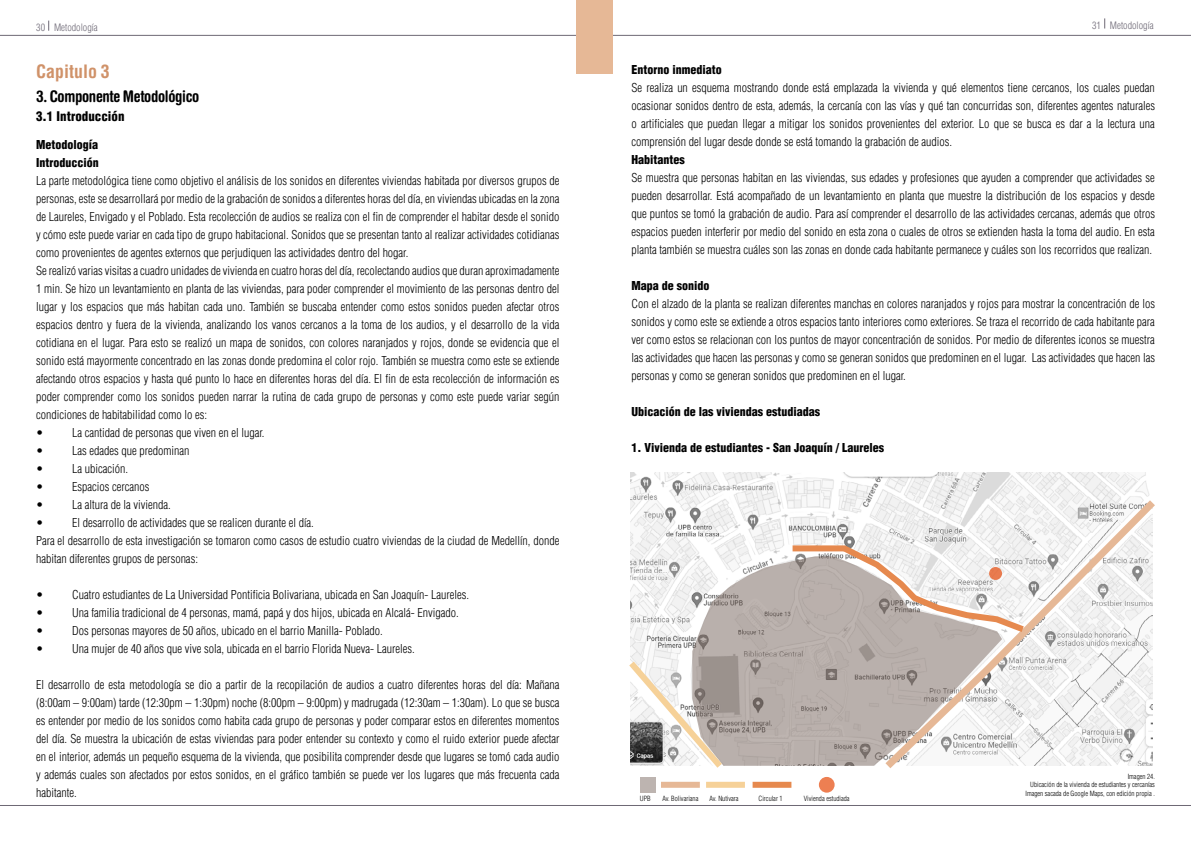
<style>
.page{position:relative;width:1191px;height:842px;background:#fff}
.page>*{position:absolute;margin:0;border:0;box-sizing:border-box;transform-origin:0 0}
.t1{font:700 condensed 18px "Helvetica LT Std";color:#d09269}
.t2{font:700 condensed 16px "Helvetica Rounded LT Std";letter-spacing:-.02em;color:#000}
.t3{font:900 condensed 13px "Helvetica LT Std";color:#000}
.t4{font:300 condensed 12px/18px "Helvetica LT Std";color:#000;text-align:justify}
.t5{font:900 condensed 12px/18px "Helvetica LT Std";color:#000}
.t6{font:300 condensed 10px "Helvetica LT Std";color:#6e6976}
.t7{font:300 condensed 7px/8.4px "Helvetica LT Std";color:#000;text-align:right}
</style>
<div class="page">
<hr style="left:0;top:35px;width:1191px;height:1px;background:#6e6975">
<hr style="left:0;top:805px;width:1191px;height:1px;background:#6e6975">
<img style="left:630px;top:472px;width:519px;height:183px">
<svg style="left:692px;top:556px;width:186px;height:210px;background:#bab2ae"></svg>
<svg style="left:878px;top:493px;width:277px;height:275px"></svg>
<div style="left:640px;top:777px;width:15px;height:16px;background:#bdb4b0"></div>
<div style="left:661px;top:782px;width:39px;height:6px;background:#e6b896"></div>
<svg style="left:629px;top:655px;width:99px;height:113px"></svg>
<div style="left:706px;top:782px;width:39px;height:6px;background:#f6d198"></div>
<svg style="left:786px;top:542px;width:244px;height:95px"></svg>
<svg style="left:989px;top:567px;width:13px;height:13px"></svg>
<div style="left:752px;top:782px;width:39px;height:6px;background:#e6894e"></div>
<div style="left:819px;top:777px;width:15px;height:16px;background:#ed7f52;border-radius:50%"></div>
<img style="left:1112px;top:742px;width:27px;height:26px">
<div style="left:576px;top:0;width:36px;height:73px;background:#e6b896"></div>
<p class="t6" style="left:36px;top:21px;width:63px">30 Metodología</p>
<p class="t6" style="left:1092px;top:19px;width:63px">31 Metodología</p>
<p class="t5" style="left:631px;top:60px;width:92px">Entorno inmediato</p>
<p class="t4" style="left:631px;top:78px;width:525px">Se realiza un esquema mostrando donde está emplazada la vivienda y qué elementos tiene cercanos, los cuales puedan ocasionar sonidos dentro de esta, además, la cercanía con las vías y qué tan concurridas son, diferentes agentes naturales o artificiales que puedan llegar a mitigar los sonidos provenientes del exterior. Lo que se busca es dar a la lectura una comprensión del lugar desde donde se está tomando la grabación de audios.</p>
<p class="t5" style="left:631px;top:150px;width:55px">Habitantes</p>
<p class="t4" style="left:631px;top:168px;width:525px">Se muestra que personas habitan en las viviendas, sus edades y profesiones que ayuden a comprender que actividades se pueden desarrollar. Está acompañado de un levantamiento en planta que muestre la distribución de los espacios y desde que puntos se tomó la grabación de audio. Para así comprender el desarrollo de las actividades cercanas, además que otros espacios pueden interferir por medio del sonido en esta zona o cuales de otros se extienden hasta la toma del audio. En esta planta también se muestra cuáles son las zonas en donde cada habitante permanece y cuáles son los recorridos que realizan.</p>
<p class="t5" style="left:631px;top:276px;width:79px">Mapa de sonido</p>
<p class="t4" style="left:631px;top:294px;width:525px">Con el alzado de la planta se realizan diferentes manchas en colores naranjados y rojos para mostrar la concentración de los sonidos y como este se extiende a otros espacios tanto interiores como exteriores. Se traza el recorrido de cada habitante para ver como estos se relacionan con los puntos de mayor concentración de sonidos. Por medio de diferentes iconos se muestra las actividades que hacen las personas y como se generan sonidos que predominen en el lugar. Las actividades que hacen las personas y como se generan sonidos que predominen en el lugar.</p>
<p class="t5" style="left:631px;top:402px;width:190px">Ubicación de las viviendas estudiadas</p>
<p class="t5" style="left:631px;top:438px;width:254px">1. Vivienda de estudiantes - San Joaquín / Laureles</p>
<h1 class="t1" style="left:36px;top:60px;width:75px">Capitulo 3</h1>
<h2 class="t2" style="left:36px;top:87px;width:165px">3. Componente Metodológico</h2>
<p class="t3" style="left:36px;top:108px;width:90px">3.1 Introducción</p>
<p class="t5" style="left:36px;top:135px;width:64px">Metodología<br>Introducción</p>
<p class="t4" style="left:36px;top:171px;width:525px;text-align:left">La parte metodológica tiene como objetivo el análisis de los sonidos en diferentes viviendas habitada por diversos grupos de personas, este se desarrollará por medio de la grabación de sonidos a diferentes horas del día, en viviendas ubicadas en la zona de Laureles, Envigado y el Poblado. Esta recolección de audios se realiza con el fin de comprender el habitar desde el sonido y cómo este puede variar en cada tipo de grupo habitacional. Sonidos que se presentan tanto al realizar actividades cotidianas como provenientes de agentes externos que perjudiquen las actividades dentro del hogar.<br>Se realizó varias visitas a cuadro unidades de vivienda en cuatro horas del día, recolectando audios que duran aproximadamente 1 min. Se hizo un levantamiento en planta de las viviendas, para poder comprender el movimiento de las personas dentro del lugar y los espacios que más habitan cada uno. También se buscaba entender como estos sonidos pueden afectar otros espacios dentro y fuera de la vivienda, analizando los vanos cercanos a la toma de los audios, y el desarrollo de la vida cotidiana en el lugar. Para esto se realizó un mapa de sonidos, con colores naranjados y rojos, donde se evidencia que el sonido está mayormente concentrado en las zonas donde predomina el color rojo. También se muestra como este se extiende afectando otros espacios y hasta qué punto lo hace en diferentes horas del día. El fin de esta recolección de información es poder comprender como los sonidos pueden narrar la rutina de cada grupo de personas y como este puede variar según condiciones de habitabilidad como lo es:</p>
<p class="t4" style="left:36px;top:423px;width:230px">• La cantidad de personas que viven en el lugar.</p>
<p class="t4" style="left:36px;top:441px;width:155px">• Las edades que predominan</p>
<p class="t4" style="left:36px;top:459px;width:93px">• La ubicación.</p>
<p class="t4" style="left:36px;top:477px;width:115px">• Espacios cercanos</p>
<p class="t4" style="left:36px;top:495px;width:136px">• La altura de la vivienda.</p>
<p class="t4" style="left:36px;top:513px;width:525px;text-align:left">• El desarrollo de actividades que se realicen durante el día.<br>Para el desarrollo de esta investigación se tomaron como casos de estudio cuatro viviendas de la ciudad de Medellín, donde habitan diferentes grupos de personas:</p>
<p class="t4" style="left:36px;top:585px;width:434px">• Cuatro estudiantes de La Universidad Pontificia Bolivariana, ubicada en San Joaquín- Laureles.</p>
<p class="t4" style="left:36px;top:603px;width:424px">• Una familia tradicional de 4 personas, mamá, papá y dos hijos, ubicada en Alcalá- Envigado.</p>
<p class="t4" style="left:36px;top:621px;width:348px">• Dos personas mayores de 50 años, ubicado en el barrio Manilla- Poblado.</p>
<p class="t4" style="left:36px;top:639px;width:380px">• Una mujer de 40 años que vive sola, ubicada en el barrio Florida Nueva- Laureles.</p>
<p class="t4" style="left:36px;top:675px;width:525px">El desarrollo de esta metodología se dio a partir de la recopilación de audios a cuatro diferentes horas del día: Mañana (8:00am – 9:00am) tarde (12:30pm – 1:30pm) noche (8:00pm – 9:00pm) y madrugada (12:30am – 1:30am). Lo que se busca es entender por medio de los sonidos como habita cada grupo de personas y poder comparar estos en diferentes momentos del día. Se muestra la ubicación de estas viviendas para poder entender su contexto y como el ruido exterior puede afectar en el interior, además un pequeño esquema de la vivienda, que posibilita comprender desde que lugares se tomó cada audio y además cuales son afectados por estos sonidos, en el gráfico también se puede ver los lugares que más frecuenta cada habitante.</p>
<p class="t7" style="left:1025px;top:772px;width:131px">Imagen 24.<br>Ubicación de la vivienda de estudiantes y cercanías<br>Imagen sacada de Google Maps, con edición propia .</p>
<p class="t7" style="left:640px;top:794px;width:12px">UPB</p>
<p class="t7" style="left:662px;top:794px;width:38px">Av. Bolivariana</p>
<p class="t7" style="left:709px;top:794px;width:31px">Av. Nutivara</p>
<p class="t7" style="left:758px;top:794px;width:26px">Circular 1</p>
<p class="t7" style="left:804px;top:794px;width:47px">Vivienda estudiada</p>
</div>
